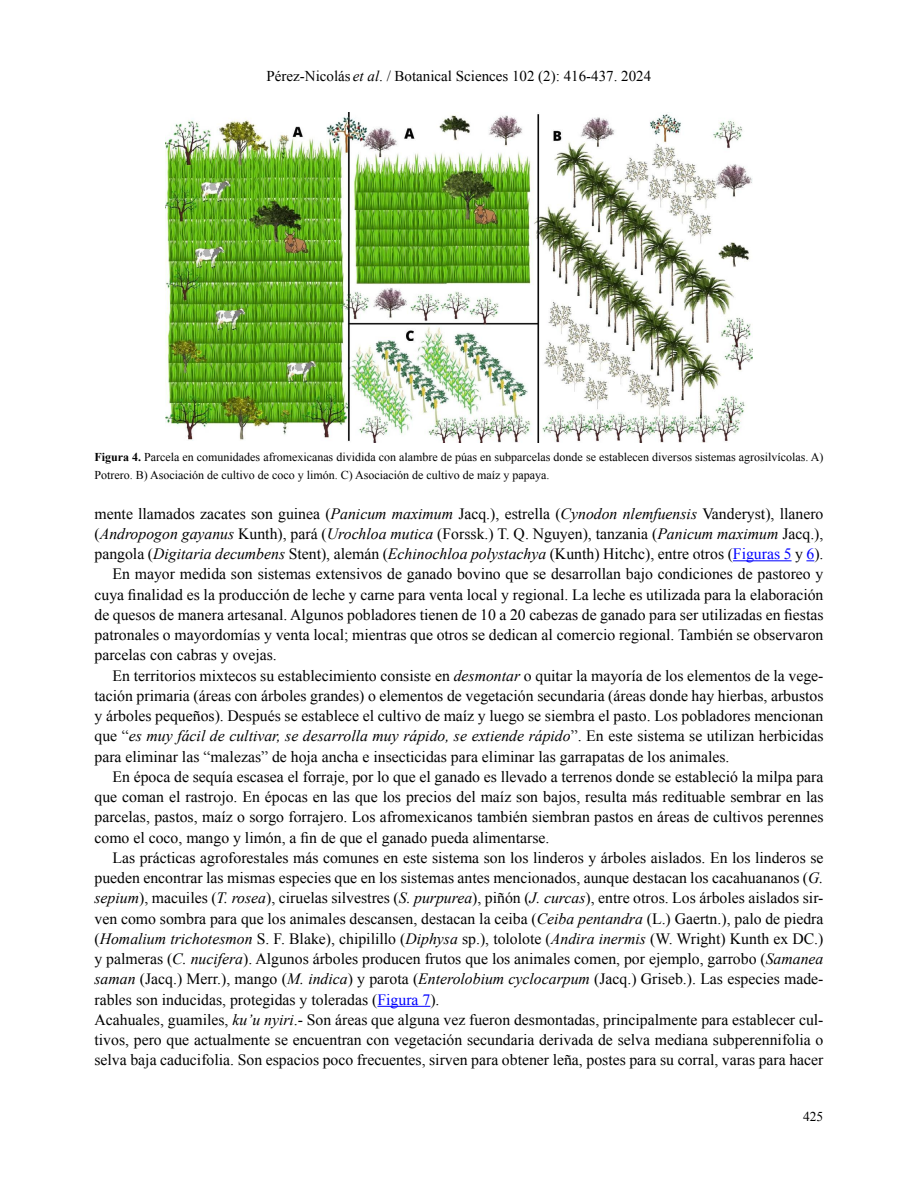
<style>
.page{position:relative;width:918px;height:1188px;background:#fff}
.page>*{position:absolute;margin:0;border:0;box-sizing:border-box;transform-origin:0 0}
.t1{font:15.75px "Times New Roman";color:#000}
.t2{font:italic 15.75px "Times New Roman";color:#000}
.t3{font:15px "Times New Roman";color:#000}
.t4{font:13.5px "Times New Roman";color:#000}
.t5{font:12px/18px "Times New Roman";color:#000}
.s1{font-style:italic}
.s2{font-weight:700}
.s3{color:#00f}
.s4{font-style:normal}
</style>
<div class="page">
<hr style="left:733px;top:560px;width:59px;height:1px;background:#00f">
<hr style="left:377px;top:1006px;width:53px;height:1px;background:#00f">
<img style="left:165px;top:112px;width:588px;height:331px">
<p class="t3" style="left:267px;top:66px;width:386px">Pérez-Nicolás <span class="s1">et al</span>. / Botanical Sciences 102 (2): 416-437. 2024</p>
<p class="t5" style="left:94px;top:448px;width:731px"><span class="s2">Figura 4.</span> Parcela en comunidades afromexicanas dividida con alambre de púas en subparcelas donde se establecen diversos sistemas agrosilvícolas. A)<br>Potrero. B) Asociación de cultivo de coco y limón. C) Asociación de cultivo de maíz y papaya.</p>
<p class="t1" style="left:94px;top:503px;width:731px">mente llamados zacates son guinea (<span class="s1">Panicum maximum</span> Jacq.), estrella (<span class="s1">Cynodon nlemfuensis</span> Vanderyst), llanero</p>
<p class="t1" style="left:94px;top:523px;width:730px">(<span class="s1">Andropogon gayanus</span> Kunth), pará (<span class="s1">Urochloa mutica</span> (Forssk.) T. Q. Nguyen), tanzania (<span class="s1">Panicum maximum</span> Jacq.),</p>
<p class="t1" style="left:94px;top:543px;width:731px">pangola (<span class="s1">Digitaria decumbens</span> Stent), alemán (<span class="s1">Echinochloa polystachya</span> (Kunth) Hitchc), entre otros (<span class="s3">Figuras 5</span> y <span class="s3">6</span>).</p>
<p class="t1" style="left:113px;top:564px;width:713px">En mayor medida son sistemas extensivos de ganado bovino que se desarrollan bajo condiciones de pastoreo y</p>
<p class="t1" style="left:95px;top:584px;width:731px">cuya finalidad es la producción de leche y carne para venta local y regional. La leche es utilizada para la elaboración</p>
<p class="t1" style="left:95px;top:604px;width:731px">de quesos de manera artesanal. Algunos pobladores tienen de 10 a 20 cabezas de ganado para ser utilizadas en fiestas</p>
<p class="t1" style="left:95px;top:624px;width:731px">patronales o mayordomías y venta local; mientras que otros se dedican al comercio regional. También se observaron</p>
<p class="t1" style="left:95px;top:645px;width:184px">parcelas con cabras y ovejas.</p>
<p class="t1" style="left:113px;top:665px;width:713px">En territorios mixtecos su establecimiento consiste en <span class="s1">desmontar</span> o quitar la mayoría de los elementos de la vege-</p>
<p class="t1" style="left:95px;top:685px;width:731px">tación primaria (áreas con árboles grandes) o elementos de vegetación secundaria (áreas donde hay hierbas, arbustos</p>
<p class="t1" style="left:95px;top:705px;width:731px">y árboles pequeños). Después se establece el cultivo de maíz y luego se siembra el pasto. Los pobladores mencionan</p>
<p class="t2" style="left:95px;top:725px;width:731px"><span class="s4">que “</span>es muy fácil de cultivar, se desarrolla muy rápido, se extiende rápido<span class="s4">”. En este sistema se utilizan herbicidas</span></p>
<p class="t1" style="left:95px;top:746px;width:637px">para eliminar las “malezas” de hoja ancha e insecticidas para eliminar las garrapatas de los animales.</p>
<p class="t1" style="left:113px;top:766px;width:713px">En época de sequía escasea el forraje, por lo que el ganado es llevado a terrenos donde se estableció la milpa para</p>
<p class="t1" style="left:95px;top:786px;width:731px">que coman el rastrojo. En épocas en las que los precios del maíz son bajos, resulta más redituable sembrar en las</p>
<p class="t1" style="left:95px;top:807px;width:731px">parcelas, pastos, maíz o sorgo forrajero. Los afromexicanos también siembran pastos en áreas de cultivos perennes</p>
<p class="t1" style="left:95px;top:827px;width:456px">como el coco, mango y limón, a fin de que el ganado pueda alimentarse.</p>
<p class="t1" style="left:113px;top:847px;width:713px">Las prácticas agroforestales más comunes en este sistema son los linderos y árboles aislados. En los linderos se</p>
<p class="t1" style="left:95px;top:867px;width:730px">pueden encontrar las mismas especies que en los sistemas antes mencionados, aunque destacan los cacahuananos (<span class="s1">G.</span></p>
<p class="t1" style="left:95px;top:888px;width:731px"><span class="s1">sepium</span>), macuiles (<span class="s1">T. rosea</span>), ciruelas silvestres (<span class="s1">S. purpurea</span>), piñón (<span class="s1">J. curcas</span>), entre otros. Los árboles aislados sir-</p>
<p class="t1" style="left:95px;top:908px;width:730px">ven como sombra para que los animales descansen, destacan la ceiba (<span class="s1">Ceiba pentandra</span> (L.) Gaertn.), palo de piedra</p>
<p class="t1" style="left:94px;top:928px;width:731px">(<span class="s1">Homalium trichotesmon</span> S. F. Blake), chipilillo (<span class="s1">Diphysa</span> sp.), tololote (<span class="s1">Andira inermis</span> (W. Wright) Kunth ex DC.)</p>
<p class="t1" style="left:94px;top:948px;width:731px">y palmeras (<span class="s1">C. nucifera</span>). Algunos árboles producen frutos que los animales comen, por ejemplo, garrobo (<span class="s1">Samanea</span></p>
<p class="t1" style="left:94px;top:969px;width:731px"><span class="s1">saman</span> (Jacq.) Merr.), mango (<span class="s1">M. indica</span>) y parota (<span class="s1">Enterolobium cyclocarpum</span> (Jacq.) Griseb.). Las especies made-</p>
<p class="t1" style="left:94px;top:989px;width:347px">rables son inducidas, protegidas y toleradas (<span class="s3">Figura 7</span>).</p>
<p class="t1" style="left:94px;top:1009px;width:731px">Acahuales, guamiles, <span class="s1">ku’u nyiri</span>.- Son áreas que alguna vez fueron desmontadas, principalmente para establecer cul-</p>
<p class="t1" style="left:95px;top:1029px;width:731px">tivos, pero que actualmente se encuentran con vegetación secundaria derivada de selva mediana subperennifolia o</p>
<p class="t1" style="left:95px;top:1050px;width:731px">selva baja caducifolia. Son espacios poco frecuentes, sirven para obtener leña, postes para su corral, varas para hacer</p>
<p class="t4" style="left:803px;top:1107px;width:22px">425</p>
</div>
